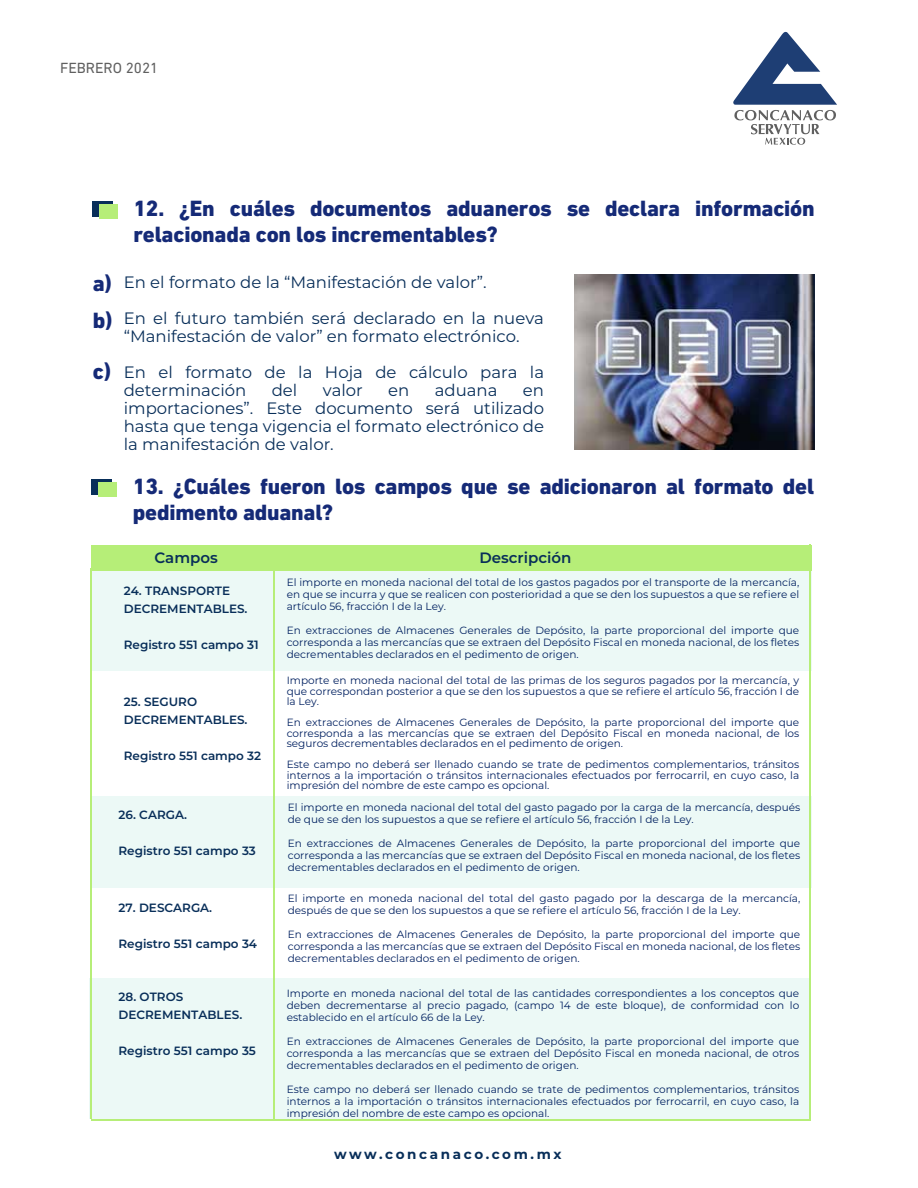
<style>
.page{position:relative;width:918px;height:1188px;background:#fff}
.page>*{position:absolute;margin:0;border:0;box-sizing:border-box;transform-origin:0 0}
.t1{font:800 22.5px/25.5px "DIN Next CYR";letter-spacing:-.01em;color:#152a77}
.t2{font:16.5px/18px "Montserrat";color:#082e59}
.t3{font:600 15px "Montserrat";color:#082e59}
.t4{font:15px "DIN Next CYR";color:#606060}
.t5{font:700 13.5px "Montserrat";letter-spacing:.195em;color:#082e59}
.t6{font:600 12px/18px "Montserrat";color:#082e59}
.t7{font:10.5px/12px "Montserrat";color:#002060;text-align:justify}
</style>
<div class="page">
<div style="left:92px;top:201px;width:21px;height:16px;background:#082e59"></div>
<div style="left:99px;top:205px;width:19px;height:14px;background:#b6ee78"></div>
<svg style="left:733px;top:32px;width:104px;height:113px"></svg>
<svg style="left:91px;top:479px;width:21px;height:16px"></svg>
<div style="left:99px;top:483px;width:18px;height:14px;background:#b6ee78"></div>
<img style="left:575px;top:275px;width:240px;height:175px">
<div style="left:91px;top:545px;width:720px;height:26px;background:#b6ee78"></div>
<div style="left:91px;top:571px;width:720px;height:99px;background:#ecf9f6"></div>
<div style="left:91px;top:796px;width:720px;height:92px;background:#ecf9f6"></div>
<div style="left:89px;top:978px;width:721px;height:141px;background:#ecf9f6"></div>
<hr style="left:273px;top:546px;width:2px;height:573px;background:#b6ee78">
<hr style="left:91px;top:1119px;width:720px;height:2px;background:#b6ee78">
<hr style="left:809px;top:544px;width:2px;height:577px;background:#b6ee78">
<hr style="left:91px;top:568px;width:1px;height:551px;background:#b6ee78">
<h3 class="t4" style="left:60px;top:59px;width:100px">FEBRERO 2021</h3>
<h1 class="t1" style="left:93px;top:264px;width:21px;line-height:37.7px">a) b)</h1>
<h1 class="t1" style="left:93px;top:359px;width:20px">c)</h1>
<h1 class="t1" style="left:133px;top:196px;width:683px">12. ¿En cuáles documentos aduaneros se declara información relacionada con los incrementables?</h1>
<h2 class="t2" style="left:124px;top:263px;width:422px;line-height:36px">En el formato de la “Manifestación de valor”.<br>En el futuro también será declarado en la nueva</h2>
<h2 class="t2" style="left:124px;top:317px;width:422px;line-height:36px">“Manifestación de valor” en formato electrónico.<br>En el formato de la Hoja de cálculo para la</h2>
<h2 class="t2" style="left:124px;top:380px;width:124px">determinación</h2>
<h2 class="t2" style="left:272px;top:380px;width:27px">del</h2>
<h2 class="t2" style="left:323px;top:380px;width:42px">valor</h2>
<h2 class="t2" style="left:388px;top:380px;width:23px">en</h2>
<h2 class="t2" style="left:435px;top:380px;width:64px">aduana</h2>
<h2 class="t2" style="left:124px;top:380px;width:422px;text-align:justify;text-indent:399px">en importaciones”. Este documento será utilizado hasta que tenga vigencia el formato electrónico de la manifestación de valor.</h2>
<h1 class="t1" style="left:133px;top:474px;width:683px">13. ¿Cuáles fueron los campos que se adicionaron al formato del pedimento aduanal?</h1>
<h3 class="t3" style="left:154px;top:547px;width:65px">Campos</h3>
<h3 class="t3" style="left:479px;top:547px;width:94px">Descripción</h3>
<p class="t6" style="left:124px;top:582px;width:125px">24. TRANSPORTE<br>DECREMENTABLES.</p>
<p class="t6" style="left:124px;top:636px;width:137px">Registro 551 campo 31</p>
<p class="t6" style="left:124px;top:692px;width:125px">25. SEGURO<br>DECREMENTABLES.</p>
<p class="t6" style="left:124px;top:746px;width:139px">Registro 551 campo 32</p>
<p class="t6" style="left:119px;top:806px;width:70px">26. CARGA.</p>
<p class="t6" style="left:119px;top:842px;width:139px">Registro 551 campo 33</p>
<p class="t6" style="left:119px;top:898px;width:95px">27. DESCARGA.</p>
<p class="t6" style="left:119px;top:934px;width:140px">Registro 551 campo 34</p>
<p class="t6" style="left:119px;top:987px;width:125px">28. OTROS<br>DECREMENTABLES.</p>
<p class="t6" style="left:119px;top:1041px;width:139px">Registro 551 campo 35</p>
<p class="t7" style="left:287px;top:576px;width:514px">El importe en moneda nacional del total de los gastos pagados por el transporte de la mercancía, en que se incurra y que se realicen con posterioridad a que se den los supuestos a que se refiere el artículo 56, fracción I de la Ley.</p>
<p class="t7" style="left:287px;top:624px;width:514px">En extracciones de Almacenes Generales de Depósito, la parte proporcional del importe que corresponda a las mercancías que se extraen del Depósito Fiscal en moneda nacional, de los fletes decrementables declarados en el pedimento de origen.</p>
<p class="t7" style="left:287px;top:675px;width:514px;line-height:10.5px">Importe en moneda nacional del total de las primas de los seguros pagados por la mercancía, y que correspondan posterior a que se den los supuestos a que se refiere el artículo 56, fracción I de la Ley.</p>
<p class="t7" style="left:287px;top:717px;width:514px;line-height:10.5px">En extracciones de Almacenes Generales de Depósito, la parte proporcional del importe que corresponda a las mercancías que se extraen del Depósito Fiscal en moneda nacional, de los seguros decrementables declarados en el pedimento de origen.</p>
<p class="t7" style="left:287px;top:759px;width:514px;line-height:10.5px">Este campo no deberá ser llenado cuando se trate de pedimentos complementarios, tránsitos internos a la importación o tránsitos internacionales efectuados por ferrocarril, en cuyo caso, la impresión del nombre de este campo es opcional.</p>
<p class="t7" style="left:288px;top:801px;width:514px">El importe en moneda nacional del total del gasto pagado por la carga de la mercancía, después de que se den los supuestos a que se refiere el artículo 56, fracción I de la Ley.</p>
<p class="t7" style="left:288px;top:837px;width:514px">En extracciones de Almacenes Generales de Depósito, la parte proporcional del importe que corresponda a las mercancías que se extraen del Depósito Fiscal en moneda nacional, de los fletes decrementables declarados en el pedimento de origen.</p>
<p class="t7" style="left:288px;top:892px;width:514px">El importe en moneda nacional del total del gasto pagado por la descarga de la mercancía, después de que se den los supuestos a que se refiere el artículo 56, fracción I de la Ley.</p>
<p class="t7" style="left:288px;top:928px;width:514px">En extracciones de Almacenes Generales de Depósito, la parte proporcional del importe que corresponda a las mercancías que se extraen del Depósito Fiscal en moneda nacional, de los fletes decrementables declarados en el pedimento de origen.</p>
<p class="t7" style="left:287px;top:986px;width:514px">Importe en moneda nacional del total de las cantidades correspondientes a los conceptos que deben decrementarse al precio pagado, (campo 14 de este bloque), de conformidad con lo establecido en el artículo 66 de la Ley.</p>
<p class="t7" style="left:287px;top:1034px;width:514px">En extracciones de Almacenes Generales de Depósito, la parte proporcional del importe que corresponda a las mercancías que se extraen del Depósito Fiscal en moneda nacional, de otros decrementables declarados en el pedimento de origen.</p>
<p class="t7" style="left:287px;top:1082px;width:514px">Este campo no deberá ser llenado cuando se trate de pedimentos complementarios, tránsitos internos a la importación o tránsitos internacionales efectuados por ferrocarril, en cuyo caso, la impresión del nombre de este campo es opcional.</p>
<p class="t5" style="left:334px;top:1145px;width:229px">www.concanaco.com.mx</p>
</div>
